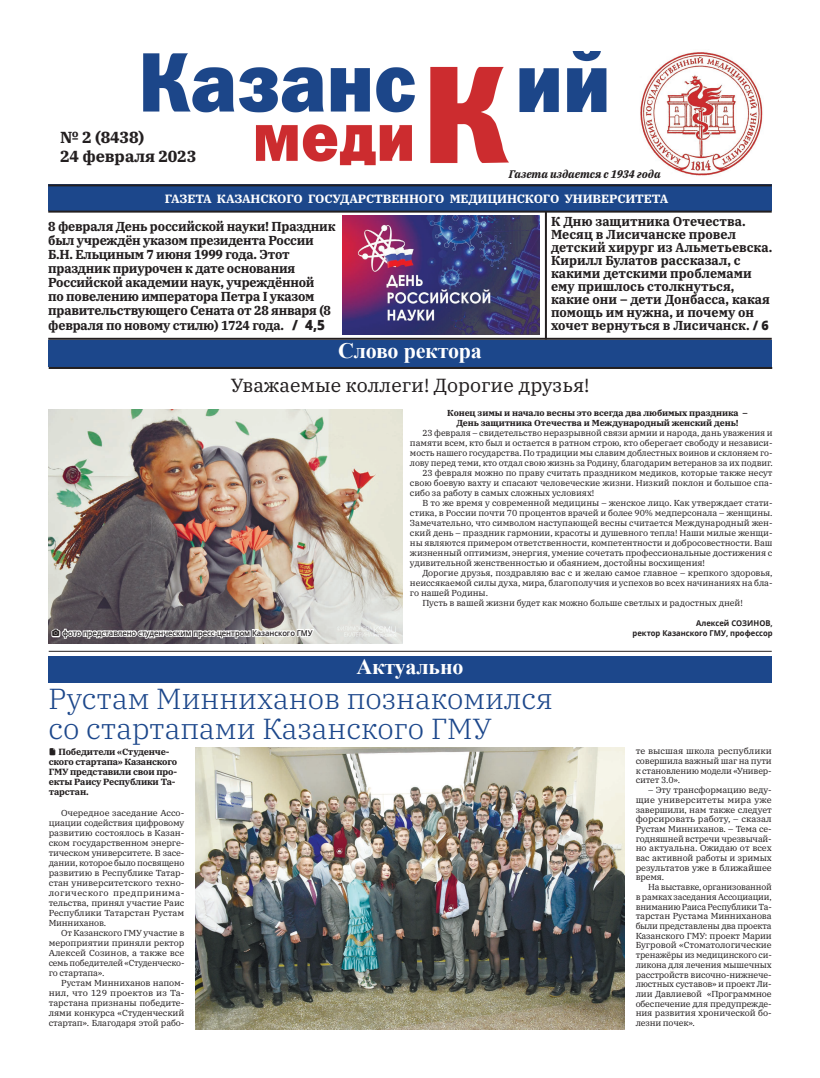
<style>
.page{position:relative;width:820px;height:1078px;background:#fff}
.page>*{position:absolute;margin:0;border:0;box-sizing:border-box;transform-origin:0 0}
.t1{font:300 29px/30px "IBM Plex Serif";color:#1c478b}
.t2{font:700 22px "Times New Roman";letter-spacing:-.01em;color:#fff}
.t3{font:19px "IBM Plex Serif";color:#231f20}
.t4{font:700 16px/19.2px "IBM Plex Serif";letter-spacing:-.01em;color:#231f20}
.t5{font:700 13px/13px "IBM Plex Serif";letter-spacing:-.015em;color:#231f20;scale:.95 1}
.t6{font:700 12px "IBM Plex Serif";letter-spacing:-.01em;color:#fff}
.t7{font:italic 700 11px "IBM Plex Serif";letter-spacing:-.01em;color:#231f20}
.t8{font:700 9px/10px "IBM Plex Serif";letter-spacing:-.02em;color:#231f20}
.t9{font:8.7px/9.7px "IBM Plex Serif";letter-spacing:-.01em;color:#231f20;text-align:justify}
.t10{font:700 8.7px/10px "IBM Plex Serif";letter-spacing:-.01em;color:#231f20;text-align:center}
.t11{font:600 8px "Open Sans";letter-spacing:-.01em;color:#231f20;scale:.95 1}
.t12{font:700 8px "Open Sans";color:#231f20;scale:.95 1}
.s1{font-family:"Open Sans";font-weight:800;font-size:14px}
.s2{font-family:"Open Sans";font-weight:800}
</style>
<div class="page">
<img style="left:143px;top:51px;width:464px;height:115px">
<img style="left:640px;top:52px;width:123px;height:124px">
<div style="left:49px;top:340px;width:722px;height:26px;background:#1c478b"></div>
<div style="left:48px;top:184px;width:723px;height:27px;background:#1c478b"></div>
<hr style="left:48px;top:210px;width:723px;height:2px;background:#231f20">
<hr style="left:48px;top:184px;width:723px;height:2px;background:#231f20">
<hr style="left:48px;top:338px;width:723px;height:2px;background:#231f20">
<hr style="left:49px;top:367px;width:722px;height:2px;background:#231f20">
<hr style="left:544px;top:212px;width:2px;height:127px;background:#231f20">
<svg style="left:143px;top:128px;width:54px;height:38px"></svg>
<hr style="left:49px;top:651px;width:722px;height:1px;background:#231f20">
<img style="left:342px;top:215px;width:197px;height:119px">
<img style="left:195px;top:747px;width:429px;height:282px">
<div style="left:49px;top:655px;width:722px;height:27px;background:#1c478b"></div>
<img style="left:49px;top:409px;width:353px;height:234px">
<svg style="left:50px;top:615px;width:266px;height:37px"></svg>
<h3 class="t4" style="left:60px;top:126px;width:138px">№ 2 (8438)<br>24 февраля 2023</h3>
<p class="t7" style="left:508px;top:165px;width:153px">Газета издается с 1934 года</p>
<h3 class="t6" style="left:165px;top:189px;width:505px">ГАЗЕТА КАЗАНСКОГО ГОСУДАРСТВЕННОГО МЕДИЦИНСКОГО УНИВЕРСИТЕТА</h3>
<p class="t5" style="left:48px;top:218px;width:304px;line-height:14.1px">8 февраля День российской науки! Праздник был учреждён указом президента России Б.Н. Ельциным 7 июня 1999 года. Этот праздник приурочен к дате основания Российской академии наук, учреждённой<br>по повелению императора Петра I указом правительствующего Сената от 28 января (8 февраля по новому стилю) 1724 года. <span class="s1">/ 4,5</span></p>
<h2 class="t2" style="left:338px;top:335px;width:145px">Слово ректора</h2>
<p class="t5" style="left:550px;top:214px;width:234px">К Дню защитника Отечества.<br>Месяц в Лисичанске провел детский хирург из Альметьевска.<br>Кирилл Булатов рассказал, с какими детскими проблемами ему пришлось столкнуться, какие они – дети Донбасса, какая помощь им нужна, и почему он хочет вернуться в Лисичанск. <span class="s2">/ 6</span></p>
<h3 class="t3" style="left:231px;top:371px;width:360px">Уважаемые коллеги! Дорогие друзья!</h3>
<p class="t10" style="left:447px;top:407px;width:302px">Конец зимы и начало весны это всегда два любимых праздника –<br>День защитника Отечества и Международный женский день!</p>
<p class="t9" style="left:422px;top:427px;width:352px">23 февраля – свидетельство неразрывной связи армии и народа, дань уважения и</p>
<p class="t9" style="left:410px;top:437px;width:364px">памяти всем, кто был и остается в ратном строю, кто оберегает свободу и независи-</p>
<p class="t9" style="left:410px;top:447px;width:364px">мость нашего государства. По традиции мы славим доблестных воинов и склоняем го-</p>
<p class="t9" style="left:410px;top:457px;width:364px">лову перед теми, кто отдал свою жизнь за Родину, благодарим ветеранов за их подвиг.</p>
<p class="t9" style="left:422px;top:467px;width:351px">23 февраля можно по праву считать праздником медиков, которые также несут</p>
<p class="t9" style="left:410px;top:477px;width:364px">свою боевую вахту и спасают человеческие жизни. Низкий поклон и большое спа-</p>
<p class="t9" style="left:410px;top:487px;width:186px">сибо за работу в самых сложных условиях!</p>
<p class="t9" style="left:422px;top:497px;width:351px">В то же время у современной медицины – женское лицо. Как утверждает стати-</p>
<p class="t9" style="left:410px;top:507px;width:364px">стика, в России почти 70 процентов врачей и более 90% медперсонала – женщины.</p>
<p class="t9" style="left:410px;top:517px;width:364px">Замечательно, что символом наступающей весны считается Международный жен-</p>
<p class="t9" style="left:410px;top:527px;width:364px">ский день – праздник гармонии, красоты и душевного тепла! Наши милые женщи-</p>
<p class="t9" style="left:410px;top:537px;width:364px">ны являются примером ответственности, компетентности и добросовестности. Ваш</p>
<p class="t9" style="left:410px;top:547px;width:364px">жизненный оптимизм, энергия, умение сочетать профессиональные достижения с</p>
<p class="t9" style="left:410px;top:557px;width:296px">удивительной женственностью и обаянием, достойны восхищения!</p>
<p class="t9" style="left:422px;top:567px;width:351px">Дорогие друзья, поздравляю вас с и желаю самое главное – крепкого здоровья,</p>
<p class="t9" style="left:410px;top:577px;width:364px">неиссякаемой силы духа, мира, благополучия и успехов во всех начинаниях на бла-</p>
<p class="t9" style="left:410px;top:587px;width:80px">го нашей Родины.</p>
<p class="t9" style="left:422px;top:597px;width:322px">Пусть в вашей жизни будет как можно больше светлых и радостных дней!</p>
<p class="t12" style="left:696px;top:617px;width:82px">Алексей Созинов,</p>
<p class="t11" style="left:62px;top:627px;width:265px">фото представлено студенческим пресс-центром Казанского ГМУ</p>
<p class="t12" style="left:632px;top:627px;width:149px">ректор Казанского ГМУ, профессор</p>
<h2 class="t2" style="left:356px;top:651px;width:108px">Актуально</h2>
<h1 class="t1" style="left:48px;top:680px;width:505px">Рустам Минниханов познакомился со стартапами Казанского ГМУ</h1>
<p class="t8" style="left:49px;top:745px;width:130px;text-indent:10px">Победители «Студенче&shy;ского стартапа» Казанского<br>ГМУ представили свои про&shy;екты Раису Республики Та&shy;тарстан.</p>
<p class="t9" style="left:49px;top:806px;width:137px;line-height:10px;text-indent:12px">Очередное заседание Ассо&shy;циации содействия цифровому развитию состоялось в Казан&shy;ском государственном энерге&shy;тическом университете. В засе&shy;дании, которое было посвящено развитию в Республике Татар&shy;стан университетского техно&shy;логического предпринима&shy;тельства, принял участие Раис Республики Татарстан Рустам Минниханов.</p>
<p class="t9" style="left:49px;top:926px;width:137px;line-height:10px;text-indent:12px">От Казанского ГМУ участие в мероприятии приняли ректор Алексей Созинов, а также все семь победителей «Студенческо&shy;го стартапа».</p>
<p class="t9" style="left:49px;top:976px;width:137px;line-height:10px;text-indent:12px">Рустам Минниханов напом&shy;нил, что 129 проектов из Та&shy;тарстана признаны победите&shy;лями конкурса «Студенческий стартап». Благодаря этой рабо-</p>
<p class="t9" style="left:635px;top:745px;width:137px">те высшая школа республики совершила важный шаг на пути к становлению модели «Универ&shy;ситет 3.0».</p>
<p class="t9" style="left:635px;top:784px;width:137px;text-indent:12px">– Эту трансформацию веду&shy;щие университеты мира уже завершили, нам также следует форсировать работу, – сказал Рустам Минниханов. – Тема се&shy;годняшней встречи чрезвычай&shy;но актуальна. Ожидаю от всех вас активной работы и зримых результатов уже в ближайшее время.</p>
<p class="t9" style="left:635px;top:881px;width:138px;text-indent:12px">На выставке, организованной в рамках заседания Ассоциации, вниманию Раиса Республики Та&shy;тарстан Рустама Минниханова были представлены два проекта Казанского ГМУ: проект Марии Бугровой «Стоматологические тренажёры из медицинского си&shy;ликона для лечения мышечных расстройств височно-нижнече&shy;люстных суставов» и проект Ли&shy;лии Давлиевой «Программное обеспечение для предупрежде&shy;ния развития хронической бо&shy;лезни почек».</p>
</div>
